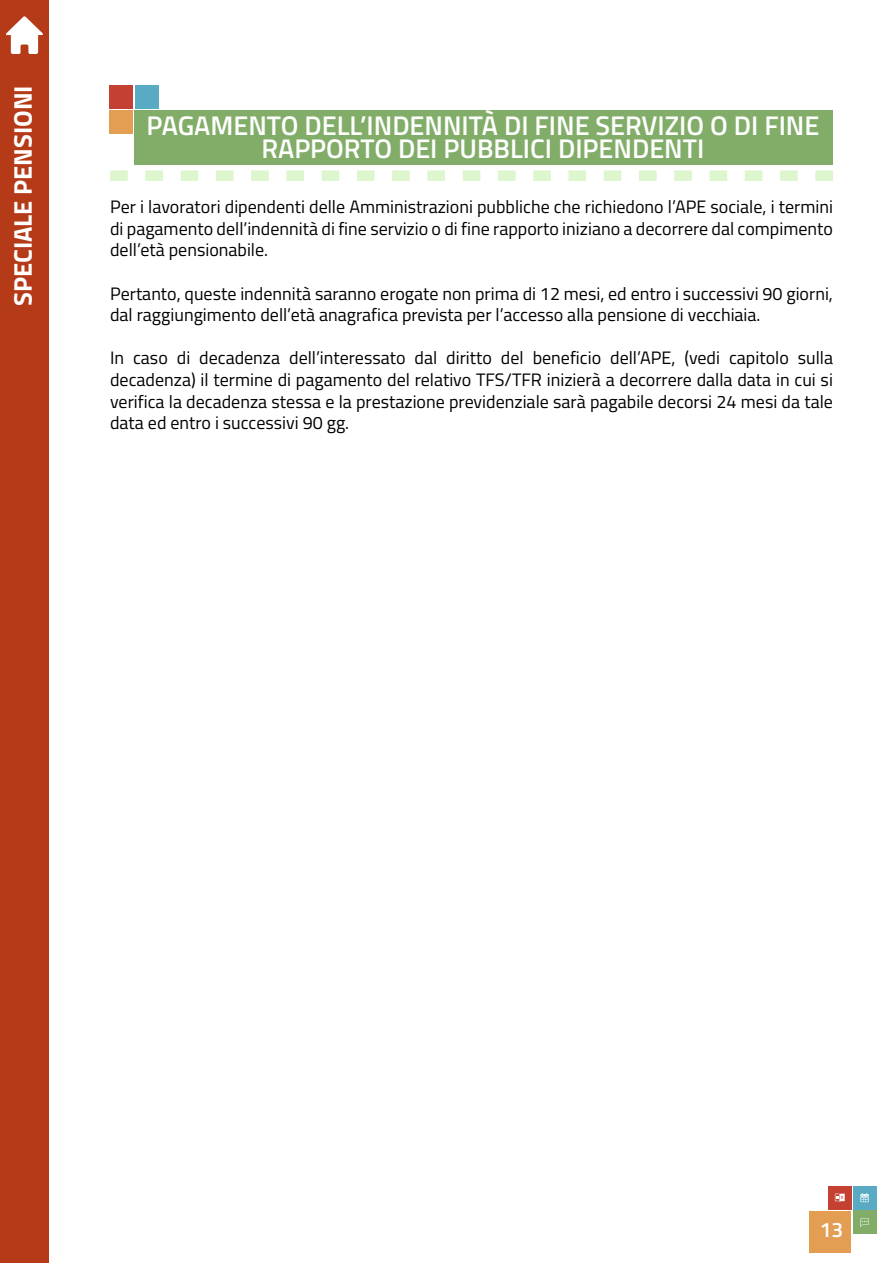
<style>
.page{position:relative;width:893px;height:1263px;background:#fff}
.page>*{position:absolute;margin:0;border:0;box-sizing:border-box;transform-origin:0 0}
.t1{font:600 27px/22.5px "Titillium Web";color:#fff;text-align:center}
.t2{font:700 25.5px "Titillium Web";color:#fff}
.t3{font:600 21px "Titillium Web";color:#fff}
.t4{font:18px/21.6px "Titillium Web";color:#000;text-align:justify}
</style>
<div class="page">
<div style="left:809px;top:1211px;width:42px;height:42px;background:#e39e54"></div>
<div style="left:828px;top:1186px;width:23px;height:23px;background:#c44033"></div>
<svg style="left:835px;top:1193px;width:10px;height:8px"></svg>
<div style="left:853px;top:1186px;width:23px;height:23px;background:#59abc4"></div>
<div style="left:853px;top:1211px;width:23px;height:23px;background:#82ad69"></div>
<svg style="left:860px;top:1193px;width:9px;height:9px"></svg>
<svg style="left:860px;top:1218px;width:9px;height:9px"></svg>
<div style="left:0;top:0;width:49px;height:1263px;background:#b53a18"></div>
<svg style="left:6px;top:16px;width:37px;height:38px"></svg>
<div style="left:110px;top:110px;width:23px;height:24px;background:#e39e54"></div>
<div style="left:110px;top:85px;width:23px;height:24px;background:#c44033"></div>
<div style="left:135px;top:85px;width:23px;height:24px;background:#59abc4"></div>
<div style="left:135px;top:110px;width:698px;height:54px;background:#82ad69"></div>
<svg style="left:110px;top:170px;width:723px;height:11px"></svg>
<h2 class="t2" style="left:3px;top:306px;width:222px;rotate:-90deg">SPECIALE PENSIONI</h2>
<h1 class="t1" style="left:147px;top:113px;width:674px">PAGAMENTO DELL’INDENNITÀ DI FINE SERVIZIO O DI FINE<br>RAPPORTO DEI PUBBLICI DIPENDENTI</h1>
<p class="t4" style="left:110px;top:195px;width:724px">Per i lavoratori dipendenti delle Amministrazioni pubbliche che richiedono l’APE sociale, i termini di pagamento dell’indennità di fine servizio o di fine rapporto iniziano a decorrere dal compimento dell’età pensionabile.</p>
<p class="t4" style="left:110px;top:282px;width:724px">Pertanto, queste indennità saranno erogate non prima di 12 mesi, ed entro i successivi 90 giorni, dal raggiungimento dell’età anagrafica prevista per l’accesso alla pensione di vecchiaia.</p>
<p class="t4" style="left:110px;top:346px;width:724px">In caso di decadenza dell’interessato dal diritto del beneficio dell’APE, (vedi capitolo sulla decadenza) il termine di pagamento del relativo TFS/TFR inizierà a decorrere dalla data in cui si verifica la decadenza stessa e la prestazione previdenziale sarà pagabile decorsi 24 mesi da tale data ed entro i successivi 90 gg.</p>
<p class="t3" style="left:820px;top:1214px;width:25px">13</p>
</div>
